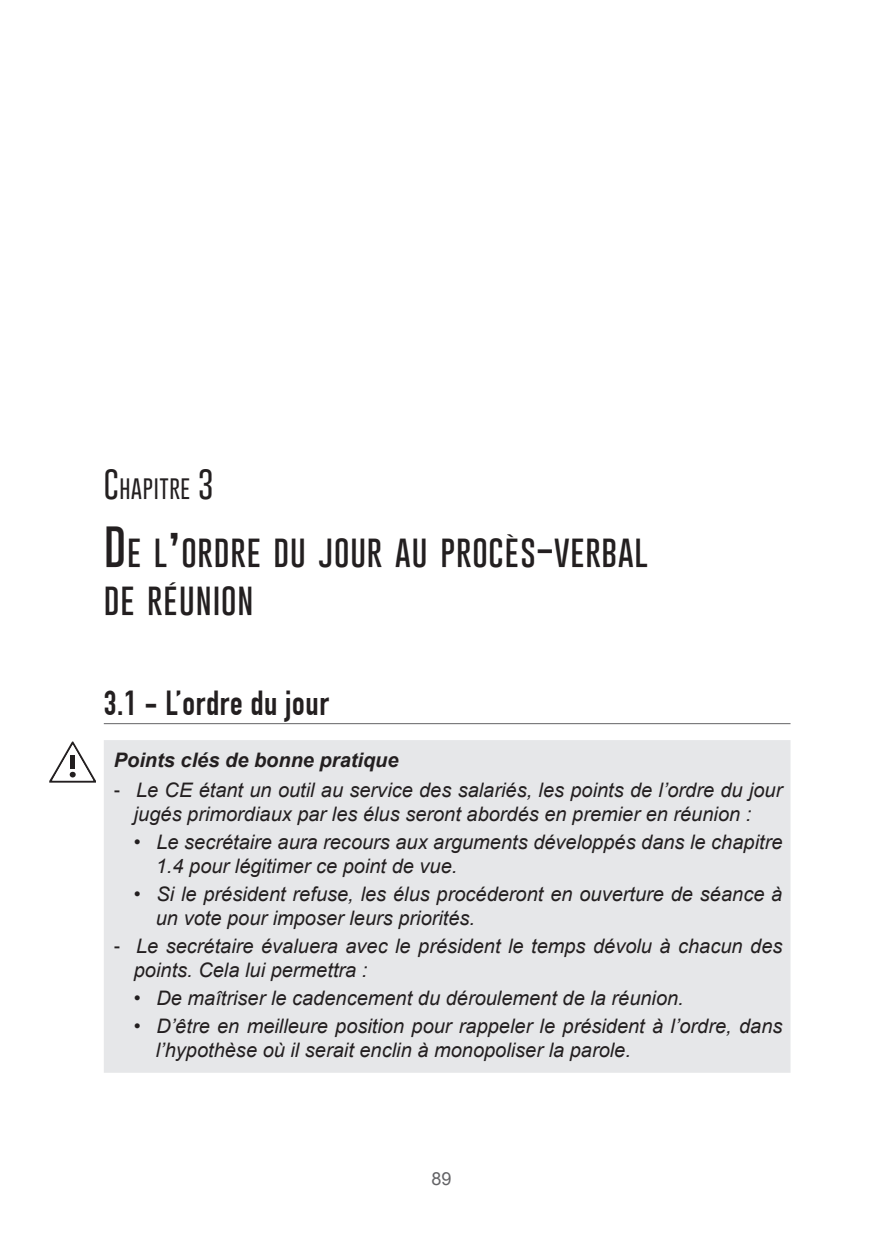
<style>
.page{position:relative;width:883px;height:1251px;background:#fff}
.page>*{position:absolute;margin:0;border:0;box-sizing:border-box;transform-origin:0 0}
.t1{font:700 34px "DIN Condensed";letter-spacing:.02em;color:#231f20}
.t2{font:100 29.6px/48px "Gobold";letter-spacing:.03em;color:#231f20;scale:1.06 1}
.t3{font:100 21.6px "Gobold";letter-spacing:.03em;color:#231f20;scale:1.04 1}
.t4{font:italic 20px/24px "Arial";color:#231f20}
.t5{font:18px "Arial";color:#636366}
.s1{font-size:30.8px}
.s2{font-size:42.2px}
.s3{font-weight:700}
.s4{font-family:"Helvetica";font-style:normal}
</style>
<div class="page">
<hr style="left:104px;top:723px;width:686px;height:1px;background:#636366">
<div style="left:104px;top:740px;width:686px;height:332px;background:#e6e7e9"></div>
<svg style="left:49px;top:741px;width:47px;height:41px"></svg>
<p class="t3" style="left:104px;top:474px;width:107px"><span class="s1">C</span>HAPITRE <span class="s1">3</span></p>
<h2 class="t2" style="left:104px;top:528px;width:514px"><span class="s2">D</span>E L<span class="s2">’</span>ORDRE DU JOUR AU PROCÈS<span class="s2">-</span>VERBAL<br>DE RÉUNION</h2>
<h1 class="t1" style="left:104px;top:683px;width:226px">3.1 - L’ordre du jour</h1>
<p class="t4" style="left:114px;top:745px;width:669px;line-height:30px"><span class="s3">Points clés de bonne pratique<br></span><span class="s4">-</span>- Le CE étant un outil au service des salariés, les points de l’ordre du jour</p>
<p class="t4" style="left:134px;top:802px;width:618px">jugés primordiaux par les élus seront abordés en premier en réunion :</p>
<p class="t4" style="left:156px;top:830px;width:627px;text-indent:-22px">• Le secrétaire aura recours aux arguments développés dans le chapitre<br>1.4 pour légitimer ce point de vue.</p>
<p class="t4" style="left:156px;top:882px;width:627px;text-indent:-22px">• Si le président refuse, les élus procéderont en ouverture de séance à un vote pour imposer leurs priorités.</p>
<p class="t4" style="left:134px;top:934px;width:649px;text-indent:-20px"><span class="s4">-</span>- Le secrétaire évaluera avec le président le temps dévolu à chacun des points. Cela lui permettra :</p>
<p class="t4" style="left:134px;top:986px;width:551px">• De maîtriser le cadencement du déroulement de la réunion.</p>
<p class="t4" style="left:156px;top:1014px;width:627px;text-indent:-22px">• D’être en meilleure position pour rappeler le président à l’ordre, dans l’hypothèse où il serait enclin à monopoliser la parole.</p>
<p class="t5" style="left:431px;top:1166px;width:22px">89</p>
</div>
